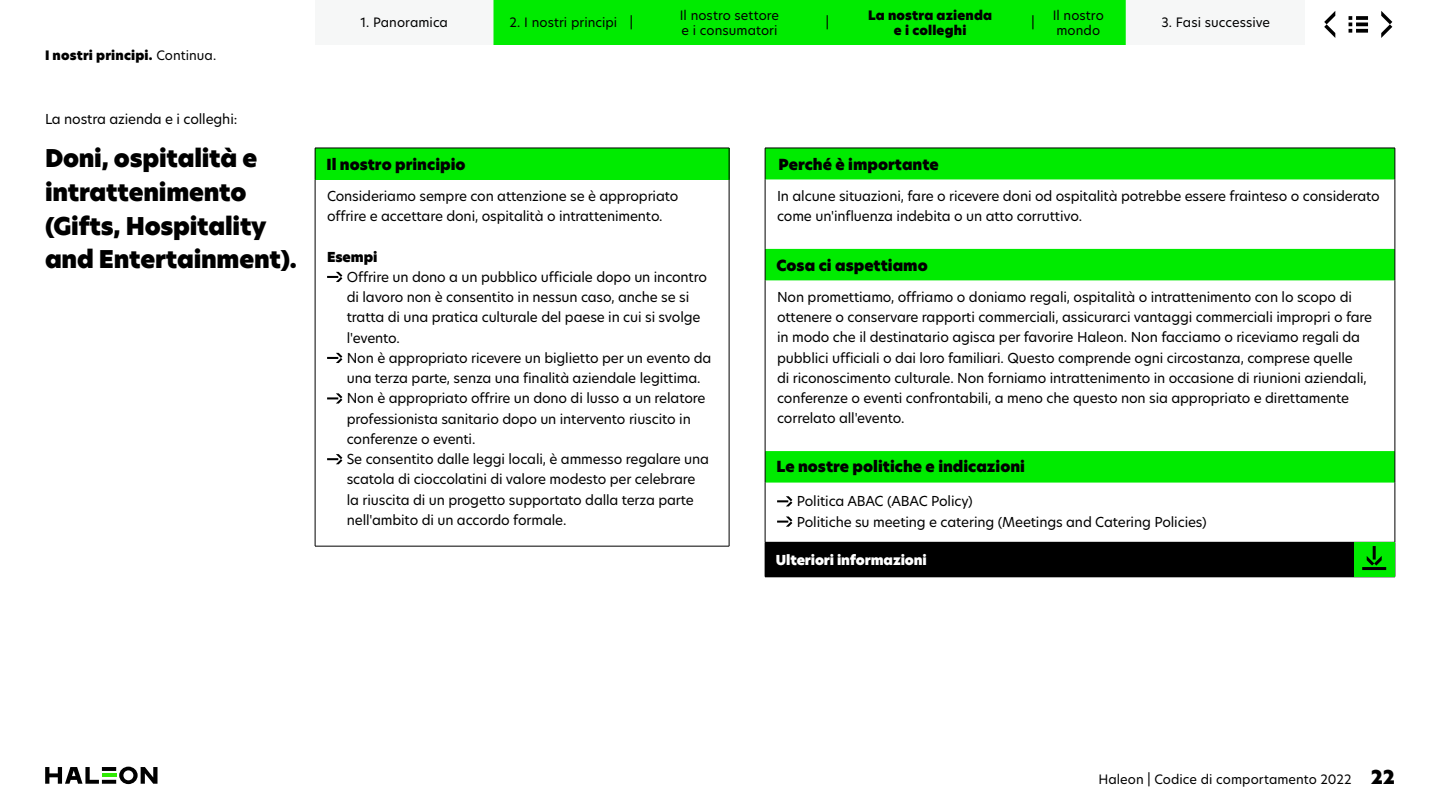
<style>
.page{position:relative;width:1440px;height:810px;background:#fff}
.page>*{position:absolute;margin:0;border:0;box-sizing:border-box;transform-origin:0 0}
.t1{font:24px/33.8px "New Hero Super";letter-spacing:-.01em;color:#000}
.t2{font:15px "New Hero Super";color:#000}
.t3{font:13.5px/20.2px "New Hero";letter-spacing:-.01em;color:#000}
.t4{font:13.5px "New Hero Super";letter-spacing:-.01em;color:#fff}
.t5{font:13.5px "New Hero Super";letter-spacing:-.01em;color:#000}
.t6{font:12.75px/15px "New Hero";letter-spacing:.005em;color:#000}
.t7{font:12.75px/15px "New Hero Super";letter-spacing:.015em;color:#000;text-align:center}
.s1{font-family:"New Hero"}
.s2{font-family:"New Hero Super";font-size:18.75px}
</style>
<div class="page">
<svg style="left:766px;top:149px;width:629px;height:334px"></svg>
<hr style="left:1395px;top:148px;width:1px;height:31px;background:#000">
<hr style="left:1395px;top:179px;width:1px;height:70px;background:#000">
<hr style="left:1395px;top:249px;width:1px;height:31px;background:#000">
<hr style="left:1395px;top:280px;width:1px;height:171px;background:#000">
<hr style="left:1395px;top:483px;width:1px;height:59px;background:#000">
<hr style="left:1395px;top:542px;width:1px;height:35px;background:#000">
<hr style="left:765px;top:179px;width:1px;height:70px;background:#000">
<hr style="left:765px;top:280px;width:1px;height:171px;background:#000">
<hr style="left:765px;top:451px;width:1px;height:32px;background:#000">
<hr style="left:1395px;top:451px;width:1px;height:32px;background:#000">
<hr style="left:765px;top:483px;width:1px;height:59px;background:#000">
<hr style="left:765px;top:249px;width:1px;height:31px;background:#000">
<hr style="left:765px;top:577px;width:315px;height:1px;background:#000">
<hr style="left:1080px;top:577px;width:315px;height:1px;background:#000">
<hr style="left:765px;top:148px;width:315px;height:1px;background:#000">
<hr style="left:765px;top:148px;width:1px;height:31px;background:#000">
<hr style="left:1080px;top:148px;width:315px;height:1px;background:#000">
<svg style="left:777px;top:496px;width:15px;height:10px"></svg>
<svg style="left:777px;top:517px;width:15px;height:10px"></svg>
<div style="left:1287px;top:542px;width:108px;height:35px;background:#000"></div>
<div style="left:765px;top:542px;width:522px;height:35px;background:#000"></div>
<div style="left:1354px;top:542px;width:41px;height:35px;background:#00eb00"></div>
<svg style="left:1362px;top:546px;width:24px;height:24px"></svg>
<div style="left:315px;top:148px;width:414px;height:31px;background:#00eb00"></div>
<hr style="left:315px;top:148px;width:414px;height:1px;background:#000">
<hr style="left:315px;top:148px;width:1px;height:31px;background:#000">
<hr style="left:729px;top:148px;width:1px;height:31px;background:#000">
<hr style="left:315px;top:179px;width:1px;height:367px;background:#000">
<hr style="left:729px;top:179px;width:1px;height:367px;background:#000">
<hr style="left:315px;top:546px;width:414px;height:1px;background:#000">
<svg style="left:327px;top:272px;width:15px;height:10px"></svg>
<svg style="left:327px;top:353px;width:15px;height:10px"></svg>
<svg style="left:327px;top:393px;width:15px;height:11px"></svg>
<svg style="left:327px;top:454px;width:15px;height:10px"></svg>
<svg style="left:45px;top:767px;width:112px;height:17px"></svg>
<div style="left:315px;top:0;width:180px;height:45px;background:#f6f7f7"></div>
<svg style="left:1324px;top:11px;width:11px;height:27px"></svg>
<svg style="left:1381px;top:11px;width:11px;height:27px"></svg>
<svg style="left:1349px;top:16px;width:19px;height:17px"></svg>
<svg style="left:1356px;top:29px;width:12px;height:4px"></svg>
<div style="left:1125px;top:0;width:180px;height:45px;background:#f6f7f7"></div>
<hr style="left:1124px;top:0;width:2px;height:45px;background:#00eb00">
<hr style="left:494px;top:0;width:1px;height:45px;background:#00eb00">
<div style="left:495px;top:0;width:630px;height:45px;background:#00eb00"></div>
<p class="t7" style="left:45px;top:48px;width:173px">I nostri principi. <span class="s1">Continua.</span></p>
<p class="t3" style="left:45px;top:109px;width:194px">La nostra azienda e i colleghi:</p>
<h1 class="t1" style="left:45px;top:142px;width:253px">Doni, ospitalità e intrattenimento (Gifts, Hospitality and Entertainment).</h1>
<p class="t6" style="left:680px;top:7px;width:101px">Il nostro settore e i consumatori</p>
<p class="t7" style="left:868px;top:8px;width:125px">La nostra azienda e i colleghi</p>
<p class="t6" style="left:1053px;top:7px;width:53px">Il nostro mondo</p>
<p class="t6" style="left:630px;top:15px;width:5px">|</p>
<p class="t6" style="left:826px;top:15px;width:5px">|</p>
<p class="t6" style="left:1031px;top:15px;width:5px">|</p>
<p class="t6" style="left:360px;top:15px;width:89px">1. Panoramica</p>
<p class="t6" style="left:510px;top:15px;width:109px">2. I nostri principi</p>
<p class="t6" style="left:1161px;top:15px;width:110px">3. Fasi successive</p>
<p class="t2" style="left:326px;top:154px;width:141px">Il nostro principio</p>
<p class="t3" style="left:327px;top:186px;width:353px">Consideriamo sempre con attenzione se è appropriato offrire e accettare doni, ospitalità o intrattenimento.</p>
<p class="t5" style="left:327px;top:247px;width:52px">Esempi</p>
<p class="t3" style="left:347px;top:267px;width:366px">Offrire un dono a un pubblico ufficiale dopo un incontro di lavoro non è consentito in nessun caso, anche se si tratta di una pratica culturale del paese in cui si svolge l'evento.<br>Non è appropriato ricevere un biglietto per un evento da una terza parte, senza una finalità aziendale legittima.<br>Non è appropriato offrire un dono di lusso a un relatore professionista sanitario dopo un intervento riuscito in conferenze o eventi.<br>Se consentito dalle leggi locali, è ammesso regalare una scatola di cioccolatini di valore modesto per celebrare<br>la riuscita di un progetto supportato dalla terza parte nell'ambito di un accordo formale.</p>
<p class="t2" style="left:778px;top:154px;width:162px">Perché è importante</p>
<p class="t3" style="left:777px;top:186px;width:604px">In alcune situazioni, fare o ricevere doni od ospitalità potrebbe essere frainteso o considerato come un'influenza indebita o un atto corruttivo.</p>
<p class="t2" style="left:776px;top:255px;width:153px">Cosa ci aspettiamo</p>
<p class="t3" style="left:777px;top:287px;width:597px">Non promettiamo, offriamo o doniamo regali, ospitalità o intrattenimento con lo scopo di ottenere o conservare rapporti commerciali, assicurarci vantaggi commerciali impropri o fare in modo che il destinatario agisca per favorire Haleon. Non facciamo o riceviamo regali da pubblici ufficiali o dai loro familiari. Questo comprende ogni circostanza, comprese quelle<br>di riconoscimento culturale. Non forniamo intrattenimento in occasione di riunioni aziendali, conferenze o eventi confrontabili, a meno che questo non sia appropriato e direttamente correlato all'evento.</p>
<p class="t2" style="left:776px;top:456px;width:250px">Le nostre politiche e indicazioni</p>
<p class="t3" style="left:797px;top:491px;width:411px">Politica ABAC (ABAC Policy)<br>Politiche su meeting e catering (Meetings and Catering Policies)</p>
<p class="t4" style="left:776px;top:551px;width:152px">Ulteriori informazioni</p>
<p class="t6" style="left:1098px;top:771px;width:298px">Haleon | Codice di comportamento 2022 <span class="s2">22</span></p>
</div>
